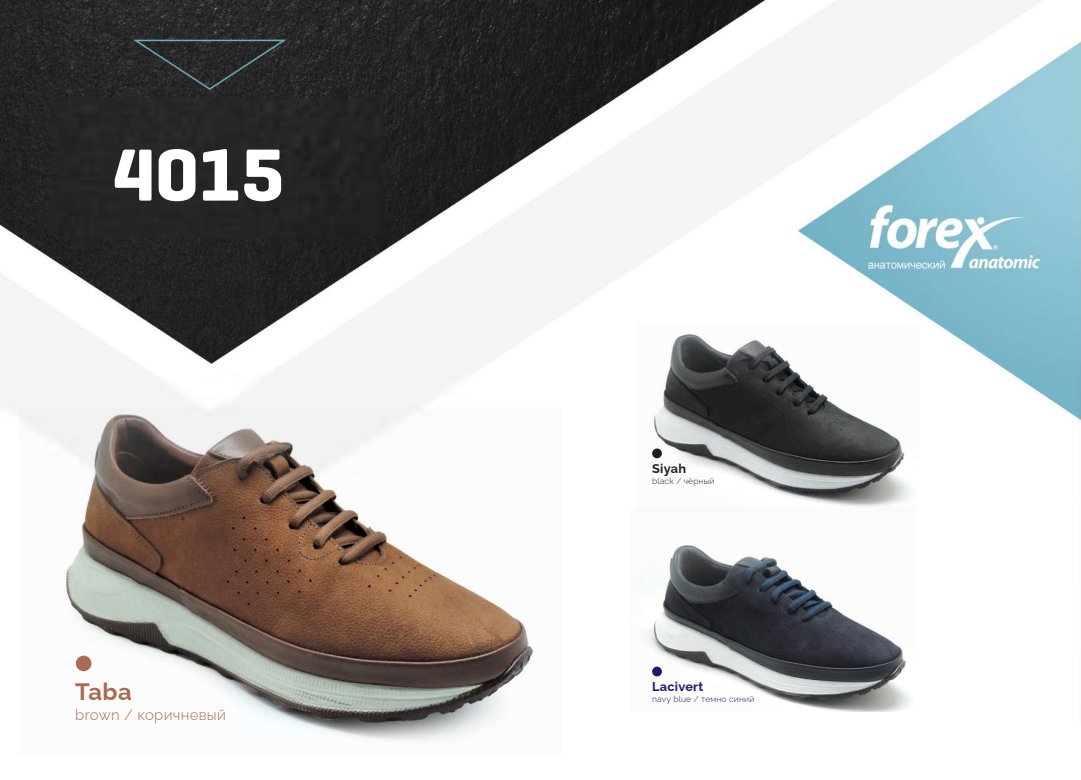
<style>
.page{position:relative;width:1081px;height:780px;background:#fff}
.page>*{position:absolute;margin:0;border:0;box-sizing:border-box;transform-origin:0 0}
.t1{font:700 75px "Geogrotesque";color:#fff}
.t2{font:700 23.75px "Raleway";color:#a96c50}
.t3{font:300 15px "Raleway";letter-spacing:.02em;color:#a96c50}
.t4{font:700 12.75px "Raleway";letter-spacing:.02em;color:#1e196b}
.t5{font:700 12.75px "Raleway";letter-spacing:.02em;color:#231f20}
.t6{font:300 8.5px "Raleway";letter-spacing:.02em;color:#1e196b}
.t7{font:300 8.5px "Raleway";letter-spacing:.02em;color:#231f20}
</style>
<div class="page">
<img style="left:0;top:0;width:1081px;height:423px">
<div style="left:50px;top:98px;width:332px;height:139px;background:#252525"></div>
<img style="left:0;top:355px;width:584px;height:68px">
<img style="left:19px;top:408px;width:542px;height:334px">
<img style="left:637px;top:325px;width:282px;height:181px">
<img style="left:645px;top:506px;width:265px;height:205px">
<div style="left:76px;top:655px;width:15px;height:16px;background:#a96c50;border-radius:50%"></div>
<div style="left:652px;top:666px;width:10px;height:10px;background:#1e196b;border-radius:50%"></div>
<div style="left:652px;top:448px;width:10px;height:10px;background:#231f20;border-radius:50%"></div>
<img style="left:1080px;top:363px;width:1px;height:60px">
<h1 class="t1" style="left:113px;top:128px;width:173px">4015</h1>
<h2 class="t2" style="left:75px;top:672px;width:58px">Taba</h2>
<h3 class="t3" style="left:75px;top:702px;width:152px">brown / коричневый</h3>
<h3 class="t5" style="left:652px;top:458px;width:35px">Siyah</h3>
<p class="t7" style="left:652px;top:474px;width:64px">black / чёрный</p>
<h3 class="t4" style="left:652px;top:676px;width:53px">Lacivert</h3>
<p class="t6" style="left:652px;top:692px;width:104px">navy blue / темно синий</p>
</div>
